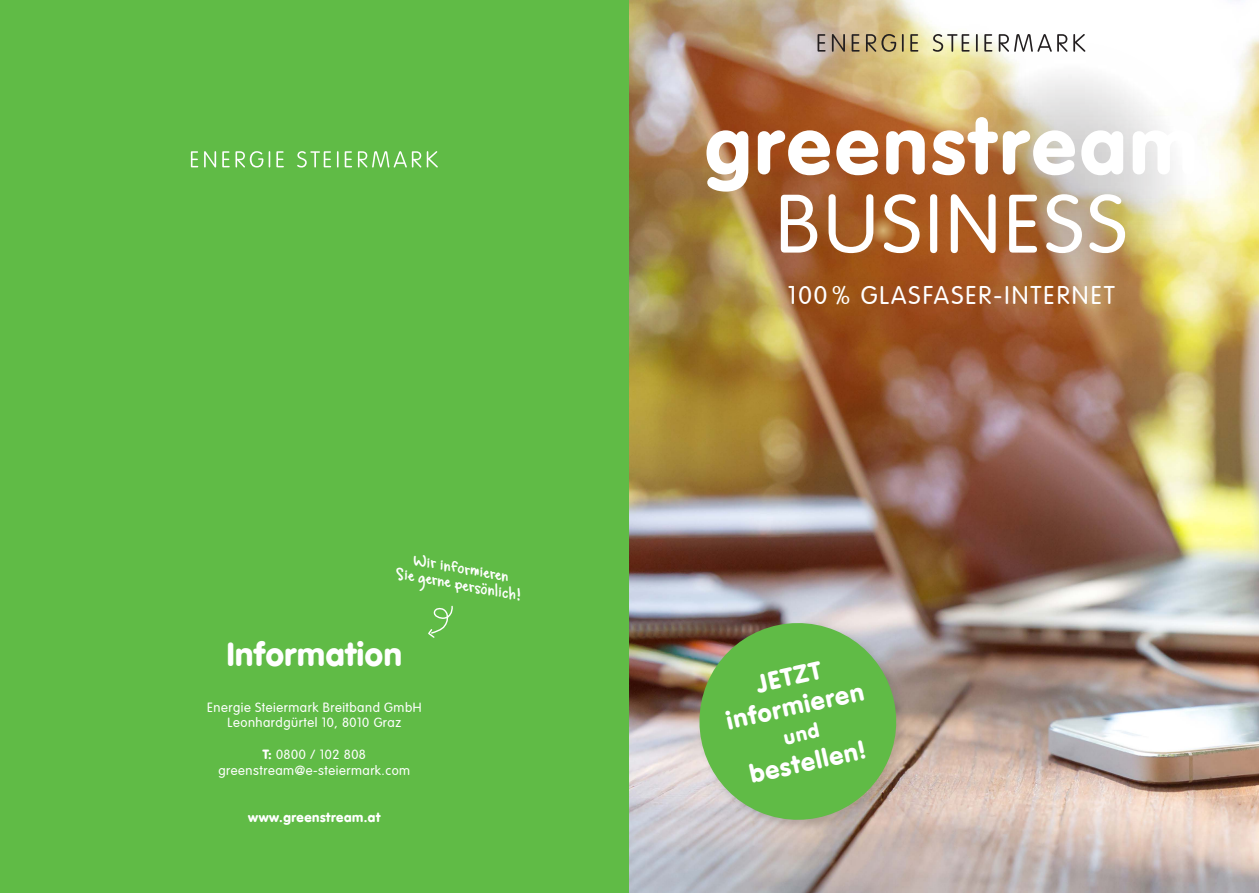
<style>
.page{position:relative;width:1259px;height:893px;background:#fff}
.page>*{position:absolute;margin:0;border:0;box-sizing:border-box;transform-origin:0 0}
.t1{font:300 81.3px "VAG Rounded LT";letter-spacing:.05em;color:#fff}
.t2{font:900 79.5px "VAG Rounded LT";letter-spacing:.05em;color:#fff}
.t3{font:900 32.7px "VAG Rounded LT";letter-spacing:.02em;color:#fff}
.t4{font:300 25.05px "VAG Rounded LT";letter-spacing:.08em;color:#fff}
.t5{font:900 24.9px/29.7px "VAG Rounded LT";color:#fff;text-align:center}
.t6{font:18.15px/16.2px "Gregs Hand";color:#fff;text-align:center}
.t7{font:300 13.05px/15.8px "VAG Rounded LT";letter-spacing:.04em;color:#fff;text-align:center}
.t8{font:900 13.05px "VAG Rounded LT";letter-spacing:.04em;color:#fff}
.s1{font-weight:900}
</style>
<div class="page">
<div style="left:0;top:0;width:630px;height:893px;background:#60bb46"></div>
<svg style="left:428px;top:605px;width:25px;height:33px"></svg>
<svg style="left:191px;top:151px;width:7px;height:16px"></svg>
<svg style="left:204px;top:151px;width:12px;height:17px"></svg>
<svg style="left:222px;top:151px;width:41px;height:17px"></svg>
<svg style="left:269px;top:151px;width:1px;height:17px"></svg>
<svg style="left:276px;top:151px;width:8px;height:16px"></svg>
<svg style="left:297px;top:151px;width:34px;height:17px"></svg>
<svg style="left:337px;top:151px;width:1px;height:17px"></svg>
<svg style="left:345px;top:151px;width:7px;height:16px"></svg>
<svg style="left:358px;top:151px;width:63px;height:17px"></svg>
<svg style="left:427px;top:151px;width:11px;height:17px"></svg>
<img style="left:629px;top:0;width:630px;height:893px">
<svg style="left:867px;top:210px;width:31px;height:40px"></svg>
<svg style="left:930px;top:41px;width:279px;height:279px"></svg>
<svg style="left:817px;top:34px;width:8px;height:18px"></svg>
<svg style="left:832px;top:34px;width:13px;height:18px"></svg>
<svg style="left:851px;top:34px;width:8px;height:18px"></svg>
<svg style="left:866px;top:34px;width:30px;height:18px"></svg>
<svg style="left:902px;top:34px;width:1px;height:18px"></svg>
<svg style="left:910px;top:34px;width:8px;height:18px"></svg>
<svg style="left:933px;top:34px;width:36px;height:18px"></svg>
<svg style="left:976px;top:34px;width:1px;height:18px"></svg>
<svg style="left:984px;top:34px;width:8px;height:18px"></svg>
<svg style="left:998px;top:34px;width:53px;height:18px"></svg>
<svg style="left:1057px;top:34px;width:10px;height:18px"></svg>
<svg style="left:1073px;top:34px;width:12px;height:18px"></svg>
<svg style="left:686px;top:610px;width:223px;height:223px;background:#82b36a"></svg>
<svg style="left:784px;top:722px;width:35px;height:23px"></svg>
<h3 class="t6" style="left:400px;top:548px;width:128px;rotate:10deg">Wir informieren<br>Sie gerne persönlich!</h3>
<h3 class="t3" style="left:227px;top:635px;width:177px">Information</h3>
<p class="t7" style="left:207px;top:700px;width:216px">Energie Steiermark Breitband GmbH<br>Leonhardgürtel 10, 8010 Graz</p>
<p class="t7" style="left:218px;top:747px;width:193px"><span class="s1">T:</span> 0800 / 102 808 greenstream@e-steiermark.com</p>
<p class="t8" style="left:248px;top:809px;width:134px">www.greenstream.at</p>
<h2 class="t2" style="left:705px;top:98px;width:494px">greenstream</h2>
<h1 class="t1" style="left:776px;top:178px;width:352px">BUSINESS</h1>
<h3 class="t4" style="left:788px;top:281px;width:329px">100% GLASFASER-INTERNET</h3>
<h3 class="t5" style="left:718px;top:678px;width:141px;rotate:-12deg">JETZT informieren</h3>
<h3 class="t5" style="left:747px;top:760px;width:119px;rotate:-12deg">bestellen!</h3>
</div>
